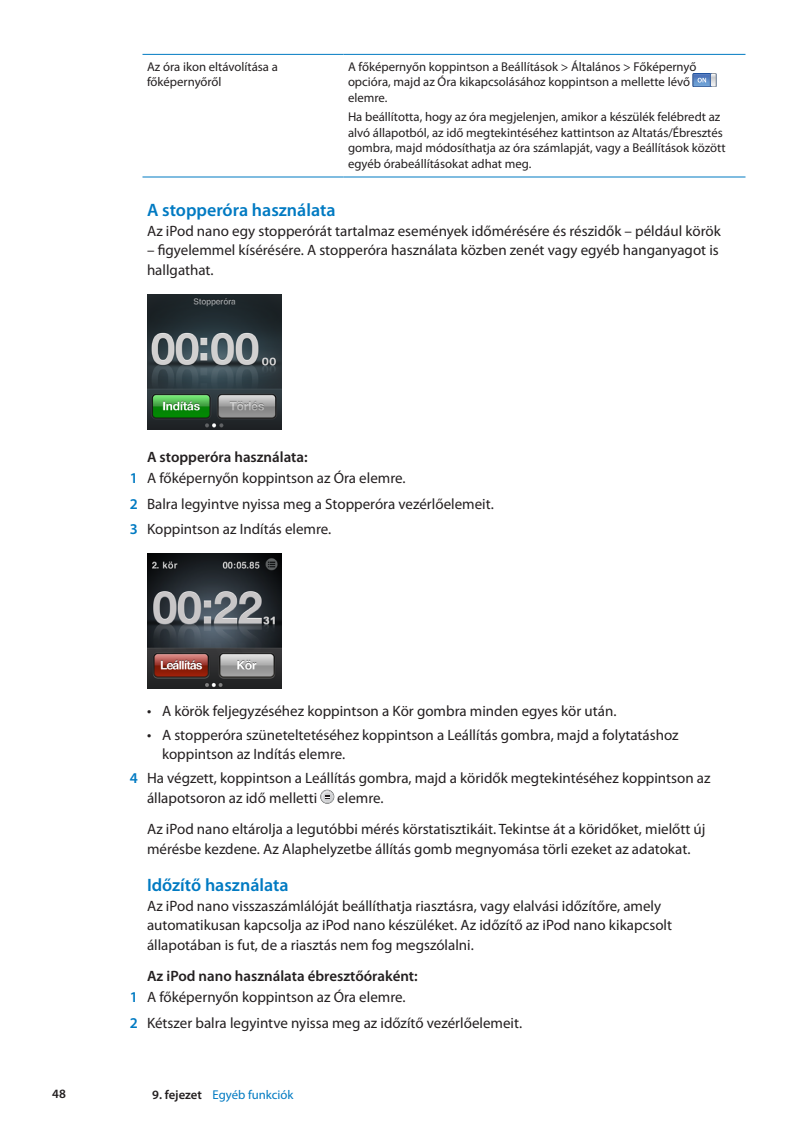
<style>
.page{position:relative;width:810px;height:1134px;background:#fff}
.page>*{position:absolute;margin:0;border:0;box-sizing:border-box;transform-origin:0 0}
.t1{font:600 18px "Myriad Pro";color:#007ac2}
.BodyFirst{font:15px/19.5px "Myriad Pro";color:#231f20}
.Task-N{font:15px/19.5px "Myriad Pro";color:#231f20}
.Bullet{font:15px/19.5px "Myriad Pro";color:#231f20}
.BodyRegular{font:15px/19.5px "Myriad Pro";color:#231f20}
.DisplaySentence{font:600 15px "Myriad Pro";color:#231f20}
.xBody{font:12.75px/15.8px "Myriad Pro";color:#231f20}
.yFooterLeft{font:12.75px "Myriad Pro";color:#007ac2}
.yFooterLeft-2{font:600 12.75px "Myriad Pro";color:#231f20}
.s1{font-weight:600;color:#007ac2}
.s2{font-family:"Apple Icon Four";font-size:13.5px}
.s3{font-weight:600;color:#231f20}
</style>
<div class="page">
<hr style="left:142px;top:54px;width:202px;height:1px;background:#007ac2">
<hr style="left:344px;top:54px;width:402px;height:1px;background:#007ac2">
<hr style="left:142px;top:177px;width:202px;height:1px;background:#007ac2">
<hr style="left:344px;top:177px;width:402px;height:1px;background:#007ac2">
<svg style="left:693px;top:73px;width:23px;height:14px"></svg>
<img style="left:147px;top:294px;width:135px;height:135px">
<img style="left:147px;top:554px;width:135px;height:135px">
<div style="left:320px;top:790px;width:14px;height:14px;border:1px solid #434545;border-radius:50%"></div>
<svg style="left:321px;top:790px;width:13px;height:13px"></svg>
<p class="xBody" style="left:147px;top:58px;width:132px">Az óra ikon eltávolítása a főképernyőről</p>
<p class="xBody" style="left:348px;top:58px;width:350px">A főképernyőn koppintson a Beállítások &gt; Általános &gt; Főképernyő opcióra, majd az Óra kikapcsolásához koppintson a mellette lévő elemre.</p>
<p class="xBody" style="left:348px;top:108px;width:379px">Ha beállította, hogy az óra megjelenjen, amikor a készülék felébredt az alvó állapotból, az idő megtekintéséhez kattintson az Altatás/Ébresztés gombra, majd módosíthatja az óra számlapját, vagy a Beállítások között egyéb órabeállításokat adhat meg.</p>
<h2 class="t1" style="left:147px;top:199px;width:190px">A stopperóra használata</h2>
<p class="BodyFirst" style="left:147px;top:221px;width:575px">Az iPod nano egy stopperórát tartalmaz események időmérésére és részidők – például körök</p>
<p class="BodyFirst" style="left:147px;top:240px;width:573px">– figyelemmel kísérésére. A stopperóra használata közben zenét vagy egyéb hanganyagot is hallgathat.</p>
<h4 class="DisplaySentence" style="left:147px;top:448px;width:162px">A stopperóra használata:</h4>
<p class="Task-N" style="left:130px;top:468px;width:277px"><span class="s1">1</span> A főképernyőn koppintson az Óra elemre.</p>
<p class="Task-N" style="left:130px;top:494px;width:365px"><span class="s1">2</span> Balra legyintve nyissa meg a Stopperóra vezérlőelemeit.</p>
<p class="Task-N" style="left:130px;top:519px;width:203px"><span class="s1">3</span> Koppintson az Indítás elemre.</p>
<p class="Bullet" style="left:147px;top:701px;width:471px"><span class="s2">Â</span> A körök feljegyzéséhez koppintson a Kör gombra minden egyes kör után.</p>
<p class="Bullet" style="left:162px;top:725px;width:518px;text-indent:-15px"><span class="s2">Â</span> A stopperóra szüneteltetéséhez koppintson a Leállítás gombra, majd a folytatáshoz koppintson az Indítás elemre.</p>
<p class="Task-N" style="left:147px;top:768px;width:565px;text-indent:-17px"><span class="s1">4</span> Ha végzett, koppintson a Leállítás gombra, majd a köridők megtekintéséhez koppintson az állapotsoron az idő melletti</p>
<p class="Task-N" style="left:337px;top:788px;width:48px">elemre.</p>
<p class="BodyRegular" style="left:147px;top:819px;width:560px">Az iPod nano eltárolja a legutóbbi mérés körstatisztikáit. Tekintse át a köridőket, mielőtt új mérésbe kezdene. Az Alaphelyzetbe állítás gomb megnyomása törli ezeket az adatokat.</p>
<h2 class="t1" style="left:147px;top:874px;width:143px">Időzítő használata</h2>
<p class="BodyFirst" style="left:147px;top:896px;width:527px">Az iPod nano visszaszámlálóját beállíthatja riasztásra, vagy elalvási időzítőre, amely automatikusan kapcsolja az iPod nano készüléket. Az időzítő az iPod nano kikapcsolt állapotában is fut, de a riasztás nem fog megszólalni.</p>
<h4 class="DisplaySentence" style="left:147px;top:967px;width:272px">Az iPod nano használata ébresztőóraként:</h4>
<p class="Task-N" style="left:130px;top:987px;width:277px"><span class="s1">1</span> A főképernyőn koppintson az Óra elemre.</p>
<p class="Task-N" style="left:130px;top:1013px;width:394px"><span class="s1">2</span> Kétszer balra legyintve nyissa meg az időzítő vezérlőelemeit.</p>
<p class="yFooterLeft-2" style="left:52px;top:1086px;width:15px">48</p>
<p class="yFooterLeft" style="left:152px;top:1086px;width:143px"><span class="s3">9. fejezet</span> Egyéb funkciók</p>
</div>
